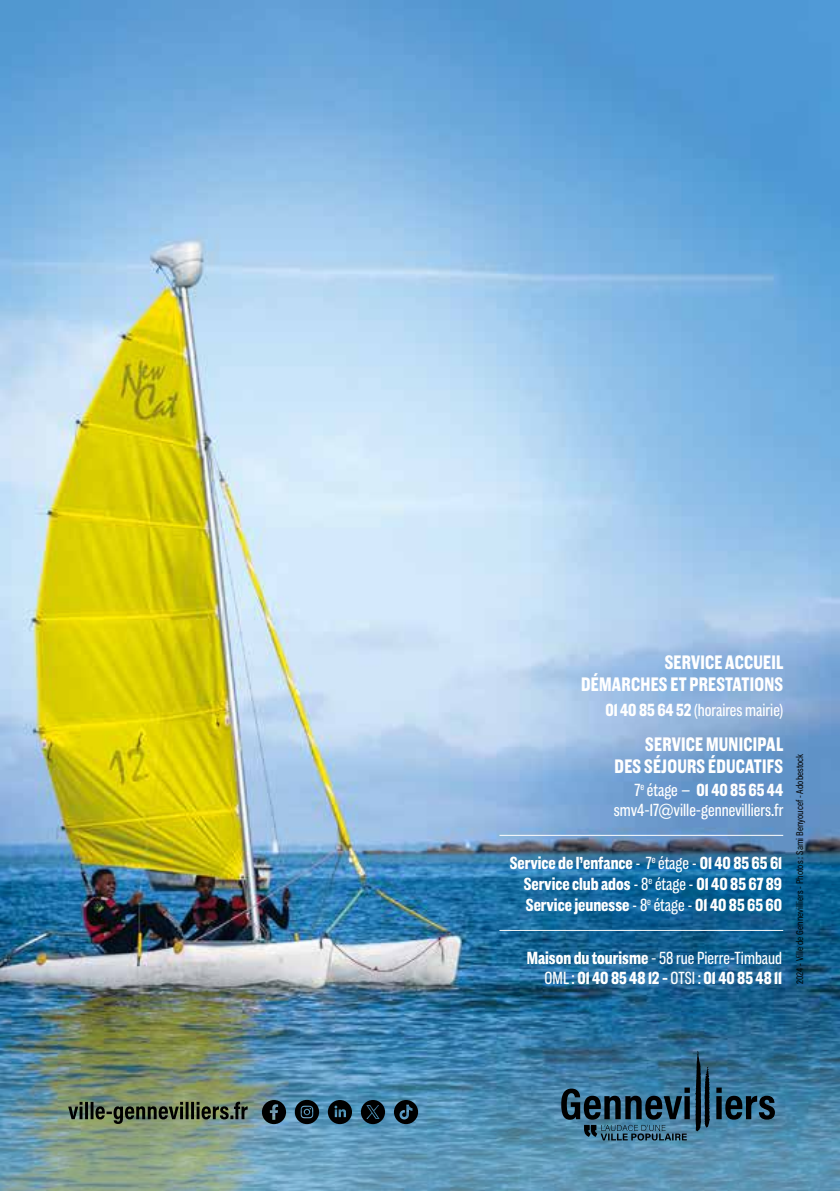
<style>
.page{position:relative;width:840px;height:1191px;background:#fff}
.page>*{position:absolute;margin:0;border:0;box-sizing:border-box;transform-origin:0 0}
.t1{font:700 20px/22px "Americane Cond";letter-spacing:.015em;color:#fff;text-align:right}
.t2{font:700 18px/21px "Americane Cond";color:#fff;text-align:right}
.t3{font:18px/20px "Americane Cond";color:#fff;text-align:right}
.t4{font:10px "Acumin Variable Concept";color:#000}
.s1{font-weight:700}
.s2{font-family:"Futura";font-weight:500;font-stretch:condensed}
.s3{font-weight:400}
</style>
<div class="page">
<img style="left:0;top:0;width:839px;height:948px">
<img style="left:0;top:948px;width:839px;height:243px">
<svg style="left:561px;top:1050px;width:213px;height:90px;background:#356684"></svg>
<hr style="left:499px;top:835px;width:283px;height:1px;background:#fff">
<hr style="left:499px;top:930px;width:283px;height:1px;background:#fff">
<svg style="left:294px;top:1099px;width:25px;height:25px"></svg>
<svg style="left:327px;top:1100px;width:25px;height:24px"></svg>
<svg style="left:68px;top:1101px;width:179px;height:23px;background:#5b6850"></svg>
<svg style="left:361px;top:1100px;width:24px;height:24px"></svg>
<svg style="left:394px;top:1100px;width:24px;height:24px"></svg>
<svg style="left:262px;top:1100px;width:24px;height:24px"></svg>
<p class="t1" style="left:580px;top:651px;width:204px">SERVICE ACCUEIL<br>DÉMARCHES ET PRESTATIONS</p>
<p class="t3" style="left:605px;top:700px;width:179px"><span class="s1">01 40 85 64 52</span> (horaires mairie)</p>
<p class="t1" style="left:614px;top:733px;width:170px">SERVICE MUNICIPAL<br>DES SÉJOURS ÉDUCATIFS</p>
<p class="t3" style="left:613px;top:780px;width:171px">7<sup>e</sup> étage - <span class="s1">01 40 85 65 44 </span>smv4-17@ville-gennevilliers.fr</p>
<p class="t2" style="left:523px;top:853px;width:260px;text-align:justify;text-indent:-14px">Service de l’enfance <span class="s2">-</span> <span class="s3">7</span><sup>e</sup> <span class="s3">étage</span> <span class="s2">-</span> 01 40 85 65 61<br>Service club ados <span class="s2">-</span> <span class="s3">8</span><sup>e</sup> <span class="s3">étage</span> <span class="s2">-</span> 01 40 85 67 89<br>Service jeunesse <span class="s2">-</span> <span class="s3">8</span><sup>e</sup> <span class="s3">étage</span> <span class="s2">-</span> 01 40 85 65 60</p>
<p class="t2" style="left:526px;top:948px;width:257px;line-height:20px">Maison du tourisme <span class="s3">- 58 rue Pierre-Timbaud<br>OML :</span> 01 40 85 48 12 - <span class="s3">OTSI :</span> 01 40 85 48 11</p>
<p class="t4" style="left:792px;top:984px;width:232px;rotate:-90deg">2024 - Ville de Gennevilliers - Photos : Sami Benyoucef - Adobestock</p>
</div>
